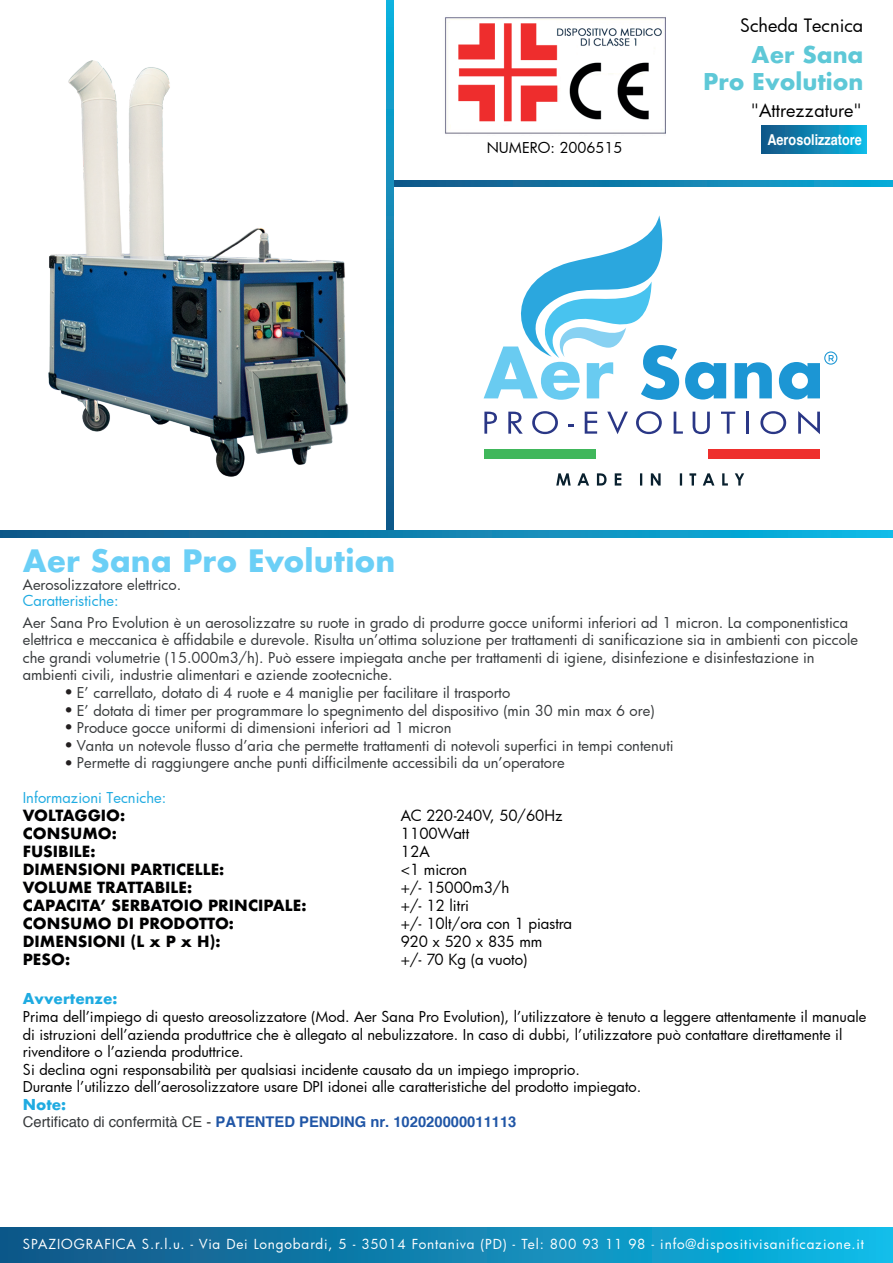
<style>
.page{position:relative;width:893px;height:1263px;background:#fff}
.page>*{position:absolute;margin:0;border:0;box-sizing:border-box;transform-origin:0 0}
.t1{font:700 68.85px "Futura";color:#1c96d4}
.t2{font:700 30px "Futura";color:#6bcff6}
.t3{font:700 22.5px/27px "Futura";color:#5ec8d7;text-align:right}
.t4{font:18px "Futura";color:#000001}
.t5{font:18px/17.5px "Futura";color:#231f20;text-align:justify}
.t6{font:700 15px "Futura";color:#000001}
.t7{font:15px "Futura";color:#000001}
.t8{font:700 15px "Helvetica";color:#fff;scale:.85 1}
.t9{font:15px "Futura";letter-spacing:-.035em;color:#000001}
.t10{font:14.7px "Futura";color:#373a3c}
.t11{font:14.7px/17.5px "Futura";color:#000001}
.t12{font:700 14.7px "Helvetica";color:#2056a6}
.t13{font:14.7px "Futura";color:#1fabe1}
.t14{font:700 14.7px "Futura";color:#1fabe1}
.t15{font:13.5px "Futura";letter-spacing:.065em;color:#fff}
.s1{color:#69cbf1}
.s2{font-weight:400;color:#373a3c}
</style>
<div class="page">
<svg style="left:393px;top:180px;width:500px;height:7px;background:#107fad"></svg>
<div style="left:762px;top:126px;width:104px;height:27px;background:linear-gradient(to right,#135383,#0cb7e3)"></div>
<div style="left:0;top:1227px;width:893px;height:36px;background:linear-gradient(to right,#135383,#0dbae6)"></div>
<img style="left:445px;top:17px;width:221px;height:117px">
<svg style="left:521px;top:215px;width:142px;height:143px"></svg>
<svg style="left:824px;top:351px;width:13px;height:14px"></svg>
<div style="left:484px;top:449px;width:112px;height:10px;background:#40b75b"></div>
<div style="left:708px;top:449px;width:112px;height:10px;background:#ee2f2d"></div>
<svg style="left:556px;top:473px;width:188px;height:13px"></svg>
<svg style="left:387px;top:0;width:6px;height:531px;background:#1082b0"></svg>
<svg style="left:0;top:531px;width:893px;height:6px;background:#0f85b3"></svg>
<img style="left:49px;top:61px;width:299px;height:416px">
<svg style="left:484px;top:412px;width:13px;height:22px"></svg>
<svg style="left:508px;top:412px;width:15px;height:22px"></svg>
<svg style="left:532px;top:411px;width:26px;height:23px"></svg>
<svg style="left:585px;top:412px;width:12px;height:22px"></svg>
<svg style="left:607px;top:412px;width:21px;height:22px"></svg>
<svg style="left:636px;top:411px;width:26px;height:23px"></svg>
<svg style="left:674px;top:412px;width:9px;height:22px"></svg>
<svg style="left:693px;top:412px;width:17px;height:22px"></svg>
<svg style="left:721px;top:412px;width:14px;height:22px"></svg>
<hr style="left:746px;top:412px;width:3px;height:22px;background:#2a3786">
<svg style="left:760px;top:411px;width:26px;height:23px"></svg>
<svg style="left:798px;top:411px;width:22px;height:23px"></svg>
<p class="t11" style="left:487px;top:139px;width:137px">NUMERO: 2006515</p>
<p class="t4" style="left:740px;top:14px;width:125px">Scheda Tecnica</p>
<h3 class="t3" style="left:703px;top:41px;width:162px">Aer Sana<br>Pro Evolution</h3>
<p class="t4" style="left:751px;top:98px;width:113px">"Attrezzature"</p>
<p class="t8" style="left:767px;top:127px;width:113px">Aerosolizzatore</p>
<h1 class="t1" style="left:483px;top:323px;width:343px"><span class="s1">Aer</span> Sana</h1>
<h2 class="t2" style="left:23px;top:539px;width:374px">Aer Sana Pro Evolution</h2>
<p class="t10" style="left:23px;top:574px;width:160px">Aerosolizzatore elettrico.</p>
<p class="t13" style="left:23px;top:591px;width:97px">Caratteristiche:</p>
<p class="t10" style="left:23px;top:612px;width:827px">Aer Sana Pro Evolution è un aerosolizzatre su ruote in grado di produrre gocce uniformi inferiori ad 1 micron. La componentistica</p>
<p class="t10" style="left:23px;top:630px;width:837px">elettrica e meccanica è affidabile e durevole. Risulta un’ottima soluzione per trattamenti di sanificazione sia in ambienti con piccole</p>
<p class="t10" style="left:23px;top:647px;width:793px">che grandi volumetrie (15.000m3/h). Può essere impiegata anche per trattamenti di igiene, disinfezione e disinfestazione in</p>
<p class="t10" style="left:23px;top:665px;width:371px">ambienti civili, industrie alimentari e aziende zootecniche.</p>
<p class="t10" style="left:77px;top:683px;width:435px">E’ carrellato, dotato di 4 ruote e 4 maniglie per facilitare il trasporto</p>
<p class="t10" style="left:77px;top:700px;width:579px">E’ dotata di timer per programmare lo spegnimento del dispositivo (min 30 min max 6 ore)</p>
<p class="t10" style="left:77px;top:718px;width:376px">Produce gocce uniformi di dimensioni inferiori ad 1 micron</p>
<p class="t10" style="left:77px;top:735px;width:598px">Vanta un notevole flusso d’aria che permette trattamenti di notevoli superfici in tempi contenuti</p>
<p class="t10" style="left:77px;top:753px;width:489px">Permette di raggiungere anche punti difficilmente accessibili da un’operatore</p>
<p class="t13" style="left:23px;top:788px;width:145px">Informazioni Tecniche:</p>
<p class="t6" style="left:23px;top:805px;width:104px">VOLTAGGIO:</p>
<p class="t7" style="left:401px;top:806px;width:164px">AC 220-240V, 50/60Hz</p>
<p class="t6" style="left:23px;top:823px;width:96px">CONSUMO:</p>
<p class="t7" style="left:401px;top:824px;width:70px">1100Watt</p>
<p class="t6" style="left:23px;top:841px;width:74px">FUSIBILE:</p>
<p class="t7" style="left:401px;top:842px;width:30px">12A</p>
<p class="t6" style="left:23px;top:859px;width:203px">DIMENSIONI PARTICELLE:</p>
<p class="t7" style="left:401px;top:860px;width:68px">&lt;1 micron</p>
<p class="t6" style="left:23px;top:877px;width:171px">VOLUME TRATTABILE:</p>
<p class="t7" style="left:401px;top:878px;width:110px">+/- 15000m3/h</p>
<p class="t6" style="left:23px;top:895px;width:285px">CAPACITA’ SERBATOIO PRINCIPALE:</p>
<p class="t7" style="left:401px;top:896px;width:70px">+/- 12 litri</p>
<p class="t6" style="left:23px;top:913px;width:213px">CONSUMO DI PRODOTTO:</p>
<p class="t7" style="left:401px;top:914px;width:173px">+/- 10lt/ora con 1 piastra</p>
<p class="t6" style="left:23px;top:931px;width:199px">DIMENSIONI (L x P x H):</p>
<p class="t9" style="left:401px;top:932px;width:143px">920 x 520 x 835 mm</p>
<p class="t6" style="left:23px;top:949px;width:49px">PESO:</p>
<p class="t7" style="left:401px;top:950px;width:128px">+/- 70 Kg (a vuoto)</p>
<p class="t14" style="left:23px;top:988px;width:96px">Avvertenze:</p>
<p class="t11" style="left:23px;top:1007px;width:845px">Prima dell’impiego di questo areosolizzatore (Mod. Aer Sana Pro Evolution), l’utilizzatore è tenuto a leggere attentamente il manuale di istruzioni dell’azienda produttrice che è allegato al nebulizzatore. In caso di dubbi, l’utilizzatore può contattare direttamente il rivenditore o l’azienda produttrice.<br>Si declina ogni responsabilità per qualsiasi incidente causato da un impiego improprio.<br>Durante l’utilizzo dell’aerosolizzatore usare DPI idonei alle caratteristiche del prodotto impiegato.</p>
<p class="t14" style="left:23px;top:1093px;width:45px">Note:</p>
<p class="t12" style="left:23px;top:1110px;width:495px"><span class="s2">Certificato di confermità CE -</span> PATENTED PENDING nr. 102020000011113</p>
<p class="t5" style="left:64px;top:683px;width:12px">• • • • •</p>
<p class="t15" style="left:23px;top:1235px;width:843px">SPAZIOGRAFICA S.r.l.u. - Via Dei Longobardi, 5 - 35014 Fontaniva (PD) - Tel: 800 93 11 98 - info@dispositivisanificazione.it</p>
</div>
